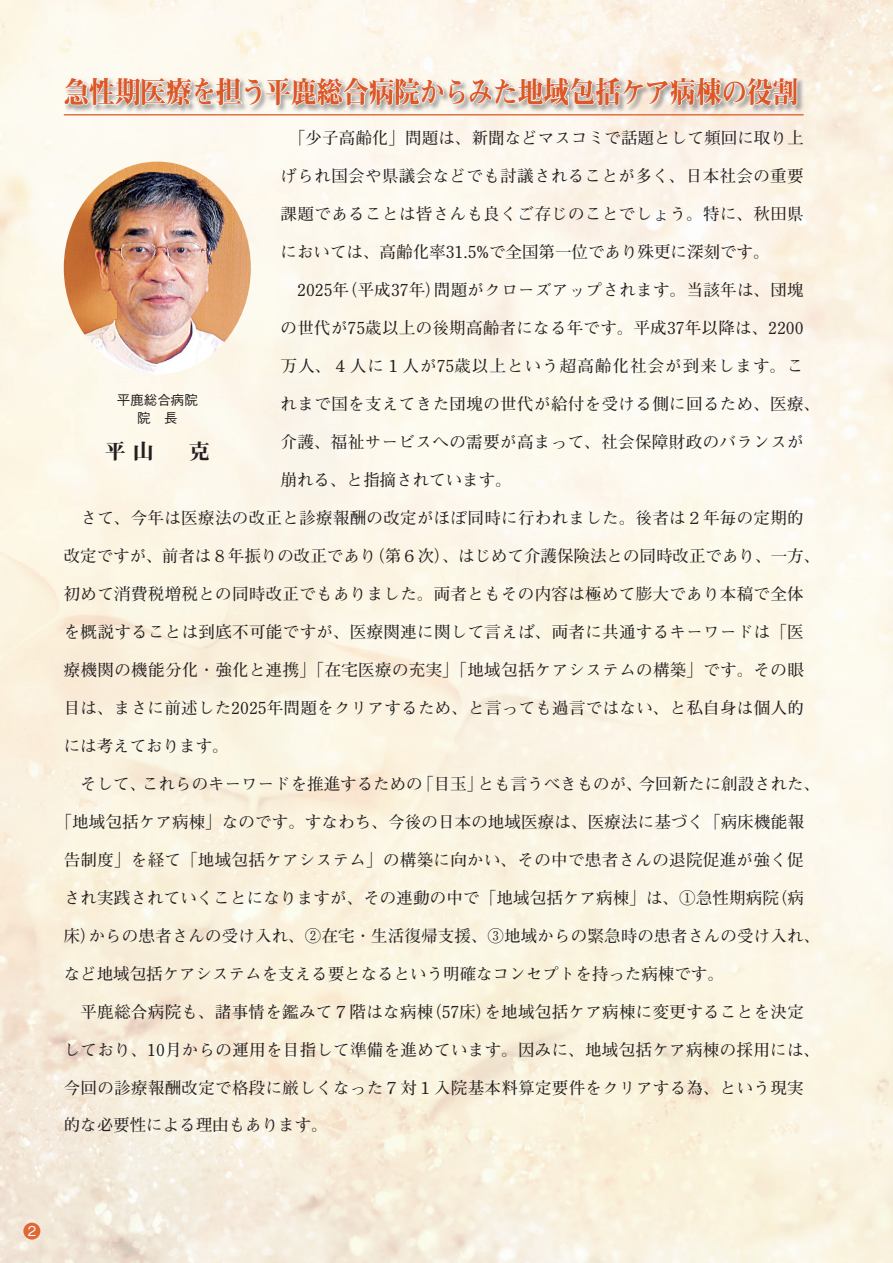
<style>
.page{position:relative;width:893px;height:1263px;background:#fff}
.page>*{position:absolute;margin:0;border:0;box-sizing:border-box;transform-origin:0 0}
.t1{font:30px "Midashi Min Pro MA31";letter-spacing:-.04em;color:#dd5827;scale:.88 1}
.t2{font:21px "Midashi Min Pro MA31";color:#231f20}
.t3{font:700 16.5px "Futo Min A101 Pro";letter-spacing:.02em;color:#231f20}
.t4{font:700 16.5px "Futo Min A101 Pro";color:#231f20}
.t5{font:700 16.5px "Futo Min A101 Pro";letter-spacing:.065em;color:#231f20}
.t6{font:500 13.5px/18px "Gothic BBB Pro";color:#231f20;text-align:center}
.t7{font:500 13.5px "Gothic BBB Pro";color:#fff}
</style>
<div class="page">
<img style="left:0;top:0;width:893px;height:1263px">
<div style="left:23px;top:1222px;width:17px;height:17px;background:#e06834;border-radius:50%"></div>
<svg style="left:64px;top:68px;width:735px;height:75px"></svg>
<hr style="left:64px;top:114px;width:740px;height:1px;background:#dd5827">
<img style="left:64px;top:162px;width:187px;height:212px">
<h1 class="t1" style="left:63px;top:69px;width:837px">急性期医療を担う平鹿総合病院からみた地域包括ケア病棟の役割</h1>
<p class="t3" style="left:281px;top:125px;width:524px">　「少子高齢化」問題は、新聞などマスコミで話題として頻回に取り上</p>
<p class="t3" style="left:281px;top:163px;width:524px">げられ国会や県議会などでも討議されることが多く、日本社会の重要</p>
<p class="t3" style="left:281px;top:201px;width:525px">課題であることは皆さんも良くご存じのことでしょう。特に、秋田県</p>
<p class="t4" style="left:281px;top:239px;width:490px">においては、高齢化率31.5%で全国第一位であり殊更に深刻です。</p>
<p class="t3" style="left:281px;top:277px;width:525px">　2025年（平成37年）問題がクローズアップされます。当該年は、団塊</p>
<p class="t3" style="left:281px;top:315px;width:524px">の世代が75歳以上の後期高齢者になる年です。平成37年以降は、2200</p>
<p class="t5" style="left:281px;top:353px;width:525px">万人、４人に１人が75歳以上という超高齢化社会が到来します。こ</p>
<p class="t3" style="left:281px;top:391px;width:541px">れまで国を支えてきた団塊の世代が給付を受ける側に回るため、医療、</p>
<p class="t3" style="left:281px;top:429px;width:525px">介護、福祉サービスへの需要が高まって、社会保障財政のバランスが</p>
<p class="t4" style="left:281px;top:467px;width:233px">崩れる、と指摘されています。</p>
<p class="t3" style="left:64px;top:505px;width:741px">　さて、今年は医療法の改正と診療報酬の改定がほぼ同時に行われました。後者は２年毎の定期的</p>
<p class="t4" style="left:64px;top:543px;width:758px">改定ですが、前者は８年振りの改正であり（第６次）、はじめて介護保険法との同時改正であり、一方、</p>
<p class="t3" style="left:64px;top:581px;width:741px">初めて消費税増税との同時改正でもありました。両者ともその内容は極めて膨大であり本稿で全体</p>
<p class="t3" style="left:64px;top:619px;width:741px">を概説することは到底不可能ですが、医療関連に関して言えば、両者に共通するキーワードは「医</p>
<p class="t3" style="left:64px;top:657px;width:742px">療機関の機能分化・強化と連携」「在宅医療の充実」「地域包括ケアシステムの構築」です。その眼</p>
<p class="t3" style="left:64px;top:695px;width:742px">目は、まさに前述した2025年問題をクリアするため、と言っても過言ではない、と私自身は個人的</p>
<p class="t4" style="left:64px;top:733px;width:166px">には考えております。</p>
<p class="t4" style="left:64px;top:771px;width:758px">　そして、これらのキーワードを推進するための「目玉」とも言うべきものが、今回新たに創設された、</p>
<p class="t3" style="left:56px;top:809px;width:750px">「地域包括ケア病棟」なのです。すなわち、今後の日本の地域医療は、医療法に基づく「病床機能報</p>
<p class="t3" style="left:64px;top:846px;width:741px">告制度」を経て「地域包括ケアシステム」の構築に向かい、その中で患者さんの退院促進が強く促</p>
<p class="t3" style="left:64px;top:884px;width:742px">され実践されていくことになりますが、その連動の中で「地域包括ケア病棟」は、①急性期病院（病</p>
<p class="t3" style="left:64px;top:922px;width:758px">床）からの患者さんの受け入れ、②在宅・生活復帰支援、③地域からの緊急時の患者さんの受け入れ、</p>
<p class="t4" style="left:64px;top:960px;width:661px">など地域包括ケアシステムを支える要となるという明確なコンセプトを持った病棟です。</p>
<p class="t3" style="left:64px;top:998px;width:742px">　平鹿総合病院も、諸事情を鑑みて７階はな病棟（57床）を地域包括ケア病棟に変更することを決定</p>
<p class="t3" style="left:64px;top:1036px;width:758px">しており、10月からの運用を目指して準備を進めています。因みに、地域包括ケア病棟の採用には、</p>
<p class="t3" style="left:64px;top:1074px;width:741px">今回の診療報酬改定で格段に厳しくなった７対１入院基本料算定要件をクリアする為、という現実</p>
<p class="t4" style="left:64px;top:1112px;width:265px">的な必要性による理由もあります。</p>
<p class="t6" style="left:117px;top:389px;width:82px">平鹿総合病院院　長</p>
<p class="t2" style="left:105px;top:435px;width:106px">平山　克</p>
<p class="t7" style="left:28px;top:1220px;width:10px">2</p>
</div>
